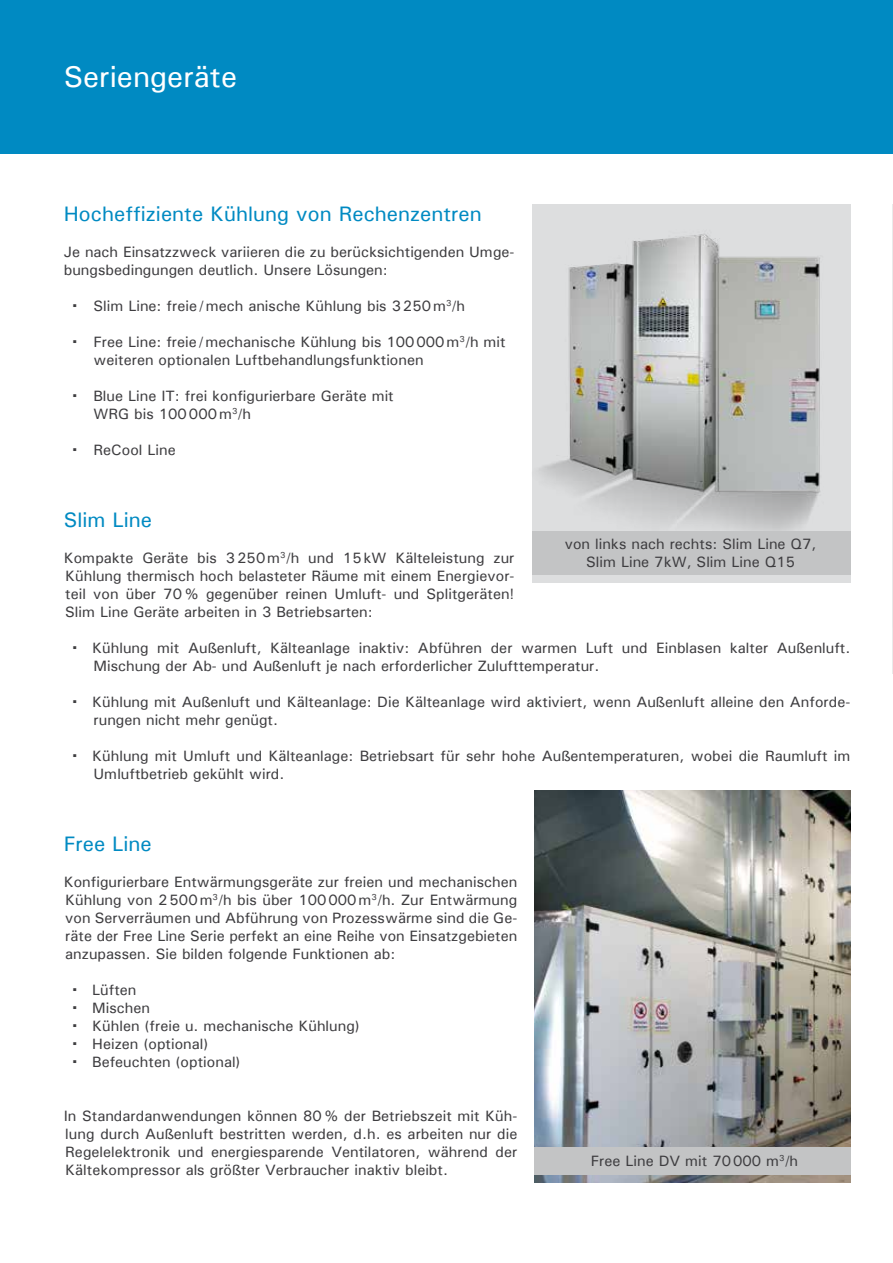
<style>
.page{position:relative;width:893px;height:1263px;background:#fff}
.page>*{position:absolute;margin:0;border:0;box-sizing:border-box;transform-origin:0 0}
.t1{font:500 30px "Univers";color:#fff}
.t2{font:500 21px "Univers";color:#008ac2}
.t3{font:500 15px/18px "Univers";color:#3e3d40}
</style>
<div class="page">
<div style="left:0;top:0;width:893px;height:153px;background:#008ac2"></div>
<img style="left:892px;top:204px;width:1px;height:469px">
<div style="left:532px;top:204px;width:318px;height:379px;background:#dddedf"></div>
<img style="left:539px;top:233px;width:281px;height:298px">
<div style="left:532px;top:531px;width:318px;height:44px;background:#c3c4c5"></div>
<img style="left:534px;top:791px;width:316px;height:391px">
<div style="left:534px;top:1147px;width:316px;height:28px;background:#c3c4c5"></div>
<h1 class="t1" style="left:64px;top:58px;width:175px">Seriengeräte</h1>
<h2 class="t2" style="left:64px;top:201px;width:420px">Hocheffiziente Kühlung von Rechenzentren</h2>
<p class="t3" style="left:64px;top:243px;width:452px">Je nach Einsatzzweck variieren die zu berücksichtigenden Umge&shy;bungsbedingungen deutlich. Unsere Lösungen:</p>
<p class="t3" style="left:94px;top:297px;width:373px">Slim Line: freie / mech anische Kühlung bis 3 250 m<sup>3</sup>/h</p>
<p class="t3" style="left:94px;top:333px;width:414px">Free Line: freie / mechanische Kühlung bis 100 000 m<sup>3</sup>/h mit weiteren optionalen Luftbehandlungsfunktionen</p>
<p class="t3" style="left:94px;top:387px;width:302px">Blue Line IT: frei konfigurierbare Geräte mit<br>WRG bis 100 000 m<sup>3</sup>/h</p>
<p class="t3" style="left:94px;top:441px;width:84px">ReCool Line</p>
<h2 class="t2" style="left:64px;top:507px;width:90px">Slim Line</h2>
<p class="t3" style="left:64px;top:549px;width:452px;text-align:justify">Kompakte Geräte bis 3 250 m<sup>3</sup>/h und 15 kW Kälteleistung zur Kühlung thermisch hoch belasteter Räume mit einem Energievor&shy;teil von über 70 % gegenüber reinen Umluft- und Splitgeräten!<br>Slim Line Geräte arbeiten in 3 Betriebsarten:</p>
<p class="t3" style="left:92px;top:639px;width:760px">Kühlung mit Außenluft, Kälteanlage inaktiv: Abführen der warmen Luft und Einblasen kalter Außenluft.<br>Mischung der Ab- und Außenluft je nach erforderlicher Zulufttemperatur.</p>
<p class="t3" style="left:92px;top:693px;width:760px">Kühlung mit Außenluft und Kälteanlage: Die Kälteanlage wird aktiviert, wenn Außenluft alleine den Anforde&shy;rungen nicht mehr genügt.</p>
<p class="t3" style="left:92px;top:747px;width:760px">Kühlung mit Umluft und Kälteanlage: Betriebsart für sehr hohe Außentemperaturen, wobei die Raumluft im<br>Umluftbetrieb gekühlt wird.</p>
<p class="t3" style="left:565px;top:534px;width:253px;text-align:center">von links nach rechts: Slim Line Q7,<br>Slim Line 7kW, Slim Line Q15</p>
<h2 class="t2" style="left:64px;top:831px;width:89px">Free Line</h2>
<p class="t3" style="left:64px;top:873px;width:455px;text-align:justify">Konfigurierbare Entwärmungsgeräte zur freien und mechanischen Kühlung von 2 500 m<sup>3</sup>/h bis über 100 000 m<sup>3</sup>/h. Zur Entwärmung von Serverräumen und Abführung von Prozesswärme sind die Ge&shy;räte der Free Line Serie perfekt an eine Reihe von Einsatzgebieten anzupassen. Sie bilden folgende Funktionen ab:</p>
<p class="t3" style="left:92px;top:981px;width:269px">Lüften<br>Mischen<br>Kühlen (freie u. mechanische Kühlung)<br>Heizen (optional)<br>Befeuchten (optional)</p>
<p class="t3" style="left:64px;top:1107px;width:455px;text-align:justify">In Standardanwendungen können 80 % der Betriebszeit mit Küh&shy;lung durch Außenluft bestritten werden, d.h. es arbeiten nur die Regelelektronik und energiesparende Ventilatoren, während der Kältekompressor als größter Verbraucher inaktiv bleibt.</p>
<p class="t3" style="left:591px;top:1151px;width:209px">Free Line DV mit 70 000 m<sup>3</sup>/h</p>
</div>
